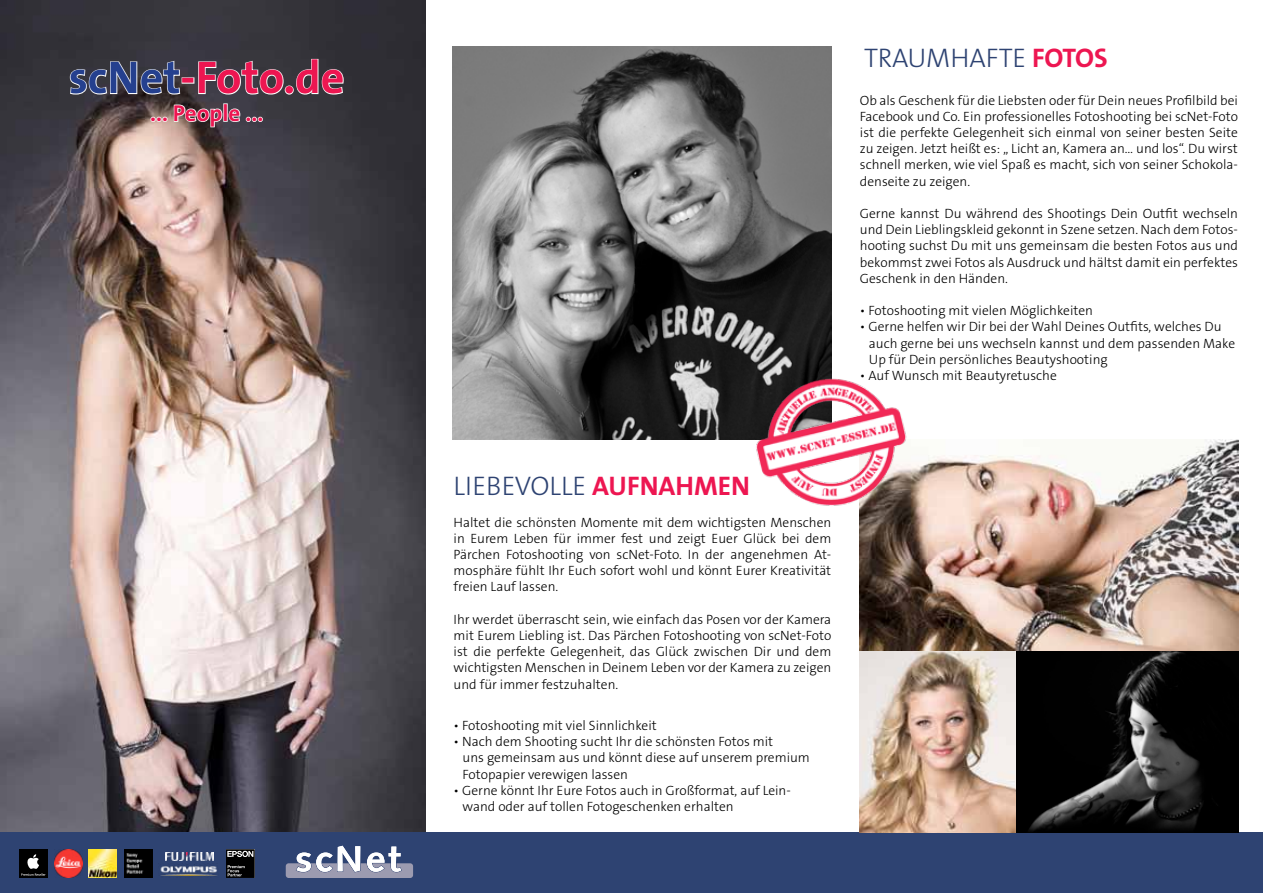
<style>
.page{position:relative;width:1263px;height:893px;background:#fff}
.page>*{position:absolute;margin:0;border:0;box-sizing:border-box;transform-origin:0 0}
.t1{font:700 46.05px "The Sans B7";color:#ed1651}
.t2{font:300 27px "The Sans B3";color:#2e4372}
.t3{font:700 23.1px "The Sans B7";color:#ed1651}
.t4{font:300 13.5px/16.2px "The Sans B3";color:#000;text-align:justify}
.s1{color:#25408f}
.s2{font-family:"The Sans B7";font-weight:700;color:#ed1651}
</style>
<div class="page">
<img style="left:0;top:0;width:426px;height:832px">
<svg style="left:69px;top:60px;width:112px;height:35px"></svg>
<div style="left:182px;top:77px;width:12px;height:7px;border:2px solid #fff"></div>
<svg style="left:197px;top:60px;width:87px;height:35px"></svg>
<div style="left:285px;top:86px;width:9px;height:9px;border:2px solid #fff;border-radius:50%"></div>
<svg style="left:295px;top:58px;width:49px;height:37px"></svg>
<svg style="left:150px;top:104px;width:113px;height:24px"></svg>
<div style="left:0;top:832px;width:845px;height:61px;background:#2e4372"></div>
<div style="left:844px;top:832px;width:419px;height:61px;background:#2e4372"></div>
<div style="left:19px;top:850px;width:28px;height:28px;background:#000"></div>
<svg style="left:21px;top:854px;width:24px;height:22px"></svg>
<svg style="left:286px;top:846px;width:127px;height:32px"></svg>
<img style="left:165px;top:852px;width:48px;height:8px">
<img style="left:54px;top:850px;width:28px;height:28px">
<img style="left:89px;top:850px;width:28px;height:28px">
<img style="left:125px;top:850px;width:28px;height:28px">
<img style="left:160px;top:864px;width:57px;height:12px">
<svg style="left:227px;top:849px;width:28px;height:29px"></svg>
<img style="left:453px;top:47px;width:378px;height:392px">
<img style="left:859px;top:440px;width:380px;height:392px">
<img style="left:737px;top:362px;width:189px;height:151px">
<h1 class="t1" style="left:69px;top:54px;width:277px"><span class="s1">scNet</span>-Foto.de</h1>
<h3 class="t3" style="left:150px;top:101px;width:115px">... People ...</h3>
<h2 class="t2" style="left:864px;top:44px;width:245px">TRAUMHAFTE <span class="s2">FOTOS</span></h2>
<p class="t4" style="left:860px;top:93px;width:380px">Ob als Geschenk für die Liebsten oder für Dein neues Profilbild bei Facebook und Co. Ein professionelles Fotoshooting bei scNet-Foto ist die perfekte Gelegenheit sich einmal von seiner besten Seite zu zeigen. Jetzt heißt es: „ Licht an, Kamera an… und los“. Du wirst schnell merken, wie viel Spaß es macht, sich von seiner Schokola&shy;denseite zu zeigen.</p>
<p class="t4" style="left:860px;top:206px;width:380px">Gerne kannst Du während des Shootings Dein Outfit wechseln und Dein Lieblingskleid gekonnt in Szene setzen. Nach dem Fotos&shy;hooting suchst Du mit uns gemeinsam die besten Fotos aus und bekommst zwei Fotos als Ausdruck und hältst damit ein perfektes Geschenk in den Händen.</p>
<p class="t4" style="left:860px;top:303px;width:235px">• Fotoshooting mit vielen Möglichkeiten</p>
<p class="t4" style="left:869px;top:319px;width:368px;text-align:left;text-indent:-9px">• Gerne helfen wir Dir bei der Wahl Deines Outfits, welches Du auch gerne bei uns wechseln kannst und dem passenden Make<br>Up für Dein persönliches Beautyshooting</p>
<p class="t4" style="left:860px;top:368px;width:198px">• Auf Wunsch mit Beautyretusche</p>
<h2 class="t2" style="left:454px;top:472px;width:298px">LIEBEVOLLE <span class="s2">AUFNAHMEN</span></h2>
<p class="t4" style="left:454px;top:515px;width:379px">Haltet die schönsten Momente mit dem wichtigsten Menschen in Eurem Leben für immer fest und zeigt Euer Glück bei dem Pärchen Fotoshooting von scNet-Foto. In der angenehmen At&shy;mosphäre fühlt Ihr Euch sofort wohl und könnt Eurer Kreativität freien Lauf lassen.</p>
<p class="t4" style="left:454px;top:612px;width:379px">Ihr werdet überrascht sein, wie einfach das Posen vor der Kamera mit Eurem Liebling ist. Das Pärchen Fotoshooting von scNet-Foto ist die perfekte Gelegenheit, das Glück zwischen Dir und dem wichtigsten Menschen in Deinem Leben vor der Kamera zu zeigen und für immer festzuhalten.</p>
<p class="t4" style="left:454px;top:718px;width:205px">• Fotoshooting mit viel Sinnlichkeit</p>
<p class="t4" style="left:463px;top:734px;width:349px;text-align:left;text-indent:-9px">• Nach dem Shooting sucht Ihr die schönsten Fotos mit<br>uns gemeinsam aus und könnt diese auf unserem premium<br>Fotopapier verewigen lassen</p>
<p class="t4" style="left:463px;top:783px;width:330px;text-indent:-9px">• Gerne könnt Ihr Eure Fotos auch in Großformat, auf Lein&shy;wand oder auf tollen Fotogeschenken erhalten</p>
</div>
